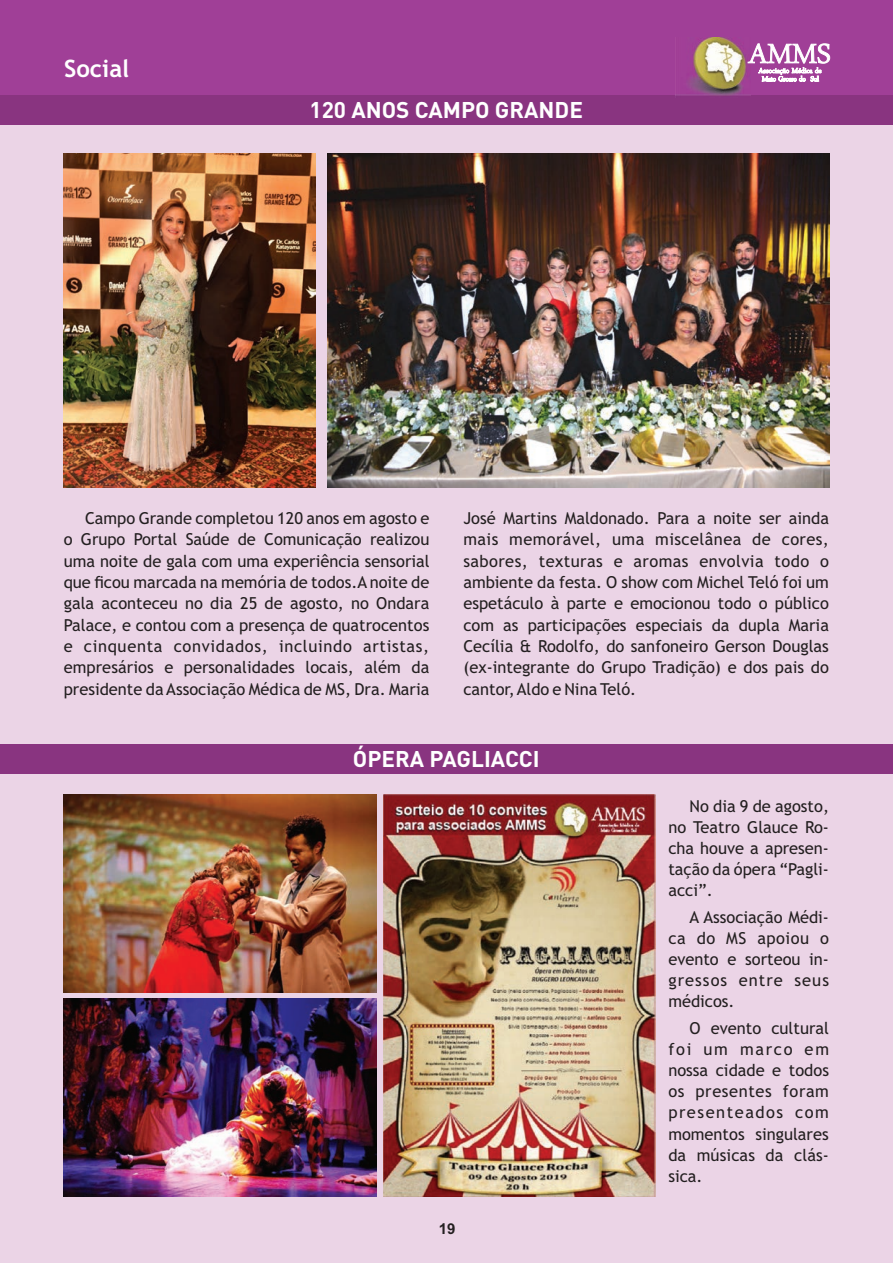
<style>
.page{position:relative;width:893px;height:1263px;background:#ebd4e6}
.page>*{position:absolute;margin:0;border:0;box-sizing:border-box;transform-origin:0 0}
.t1{font:700 24px "Trebuchet MS";color:#fff}
.t2{font:700 22.5px "DIN Pro";color:#fff}
.t3{font:16.5px/21.3px "Trebuchet MS";color:#231f20;text-align:justify}
.t4{font:700 15px "Arial";color:#231f20}
</style>
<div class="page">
<div style="left:0;top:0;width:893px;height:95px;background:#a03f97"></div>
<div style="left:0;top:95px;width:893px;height:30px;background:#893480"></div>
<div style="left:0;top:744px;width:893px;height:30px;background:#893480"></div>
<img style="left:675px;top:37px;width:73px;height:59px">
<svg style="left:748px;top:43px;width:82px;height:53px"></svg>
<img style="left:64px;top:153px;width:251px;height:334px">
<img style="left:328px;top:153px;width:501px;height:334px">
<img style="left:383px;top:794px;width:273px;height:402px">
<img style="left:63px;top:794px;width:314px;height:198px">
<img style="left:63px;top:998px;width:314px;height:198px">
<h1 class="t1" style="left:64px;top:59px;width:67px">Social</h1>
<h2 class="t2" style="left:309px;top:102px;width:275px">120 ANOS CAMPO GRANDE</h2>
<p class="t3" style="left:64px;top:509px;width:367px;text-indent:21px">Campo Grande completou 120 anos em agosto e o Grupo Portal Saúde de Comunicação realizou uma noite de gala com uma experiência sensorial que ficou marcada na memória de todos.A noite de gala aconteceu no dia 25 de agosto, no Ondara Palace, e contou com a presença de quatrocentos e cinquenta convidados, incluindo artistas, empresários e personalidades locais, além da presidente da Associação Médica de MS, Dra. Maria</p>
<p class="t3" style="left:463px;top:509px;width:367px">José Martins Maldonado. Para a noite ser ainda mais memorável, uma miscelânea de cores, sabores, texturas e aromas envolvia todo o ambiente da festa. O show com Michel Teló foi um espetáculo à parte e emocionou todo o público com as participações especiais da dupla Maria Cecília &amp; Rodolfo, do sanfoneiro Gerson Douglas (ex-integrante do Grupo Tradição) e dos pais do cantor, Aldo e Nina Teló.</p>
<h2 class="t2" style="left:353px;top:751px;width:188px">ÓPERA PAGLIACCI</h2>
<p class="t4" style="left:439px;top:1223px;width:18px">19</p>
<p class="t3" style="left:668px;top:797px;width:162px;text-indent:21px">No dia 9 de agosto, no Teatro Glauce Ro&shy;cha houve a apresen&shy;tação da ópera “Pagli&shy;acci”.</p>
<p class="t3" style="left:668px;top:908px;width:162px;text-indent:21px">A Associação Médi&shy;ca do MS apoiou o evento e sorteou in&shy;gressos entre seus médicos.</p>
<p class="t3" style="left:668px;top:1019px;width:162px;text-indent:21px">O evento cultural foi um marco em nossa cidade e todos os presentes foram presenteados com momentos singulares da músicas da clás&shy;sica.</p>
</div>
